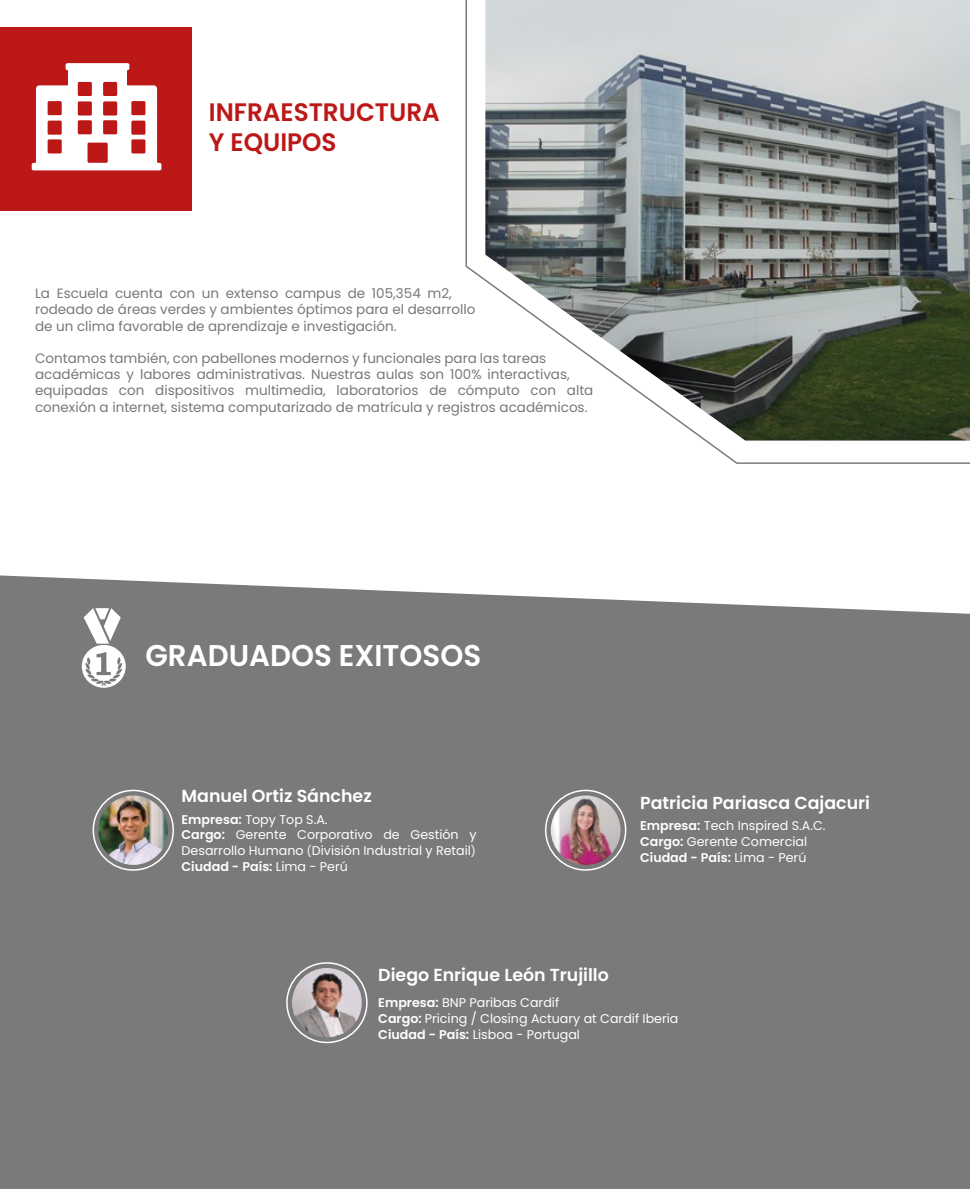
<style>
.page{position:relative;width:970px;height:1189px;background:#fff}
.page>*{position:absolute;margin:0;border:0;box-sizing:border-box;transform-origin:0 0}
.t1{font:600 30px "Poppins";color:#fff}
.t2{font:600 25.35px/30.3px "Poppins";color:#bc1817}
.t3{font:600 17.4px "Poppins";color:#fff}
.t4{font:13.5px/16.2px "Poppins";color:#787878}
.t5{font:12.6px/15.9px "Poppins";color:#fff}
.s1{font-weight:600}
.s2{font-size:10.8px}
</style>
<div class="page">
<div style="left:0;top:27px;width:192px;height:183px;background:#bc1817"></div>
<svg style="left:465px;top:0;width:504px;height:464px"></svg>
<svg style="left:32px;top:63px;width:129px;height:107px"></svg>
<div style="left:0;top:575px;width:969px;height:614px;background:#7a7a7a"></div>
<img style="left:485px;top:0;width:484px;height:440px">
<svg style="left:82px;top:608px;width:44px;height:80px"></svg>
<div style="left:286px;top:962px;width:81px;height:81px;border:2px solid #fff;border-radius:50%"></div>
<img style="left:292px;top:968px;width:70px;height:69px;border-radius:35px">
<div style="left:93px;top:790px;width:81px;height:81px;border:2px solid #fff;border-radius:50%"></div>
<img style="left:98px;top:795px;width:70px;height:70px;border-radius:35px">
<div style="left:545px;top:790px;width:81px;height:81px;border:2px solid #fff;border-radius:50%"></div>
<img style="left:550px;top:795px;width:70px;height:70px;border-radius:35px">
<h2 class="t2" style="left:209px;top:97px;width:232px">INFRAESTRUCTURA<br>Y EQUIPOS</h2>
<p class="t4" style="left:35px;top:285px;width:442px">La Escuela cuenta con un extenso campus de 105,354 m2, rodeado de áreas verdes y ambientes óptimos para el desarrollo de un clima favorable de aprendizaje e investigación.</p>
<p class="t4" style="left:35px;top:350px;width:560px">Contamos también, con pabellones modernos y funcionales para las tareas académicas y labores administrativas. Nuestras aulas son 100% interactivas, equipadas con dispositivos multimedia, laboratorios de cómputo con alta conexión a internet, sistema computarizado de matrícula y registros académicos.</p>
<h1 class="t1" style="left:145px;top:638px;width:337px">GRADUADOS EXITOSOS</h1>
<p class="t3" style="left:181px;top:786px;width:192px">Manuel Ortiz Sánchez</p>
<p class="t5" style="left:181px;top:811px;width:296px"><span class="s1">Empresa:</span> Topy Top S.A.<br><span class="s1">Cargo:</span> Gerente Corporativo de Gestión y Desarrollo Humano <span class="s2">(</span>División Industrial y Retail<span class="s2">)<br></span><span class="s1">Ciudad - País:</span> Lima - Perú</p>
<p class="t3" style="left:640px;top:792px;width:231px">Patricia Pariasca Cajacuri</p>
<p class="t5" style="left:640px;top:817px;width:187px"><span class="s1">Empresa:</span> Tech Inspired S.A.C.<br><span class="s1">Cargo:</span> Gerente Comercial<br><span class="s1">Ciudad - País:</span> Lima - Perú</p>
<p class="t3" style="left:378px;top:964px;width:232px">Diego Enrique León Trujillo</p>
<p class="t5" style="left:378px;top:995px;width:302px"><span class="s1">Empresa:</span> BNP Paribas Cardif<br><span class="s1">Cargo:</span> Pricing / Closing Actuary at Cardif Iberia<br><span class="s1">Ciudad - País:</span> Lisboa - Portugal</p>
</div>
